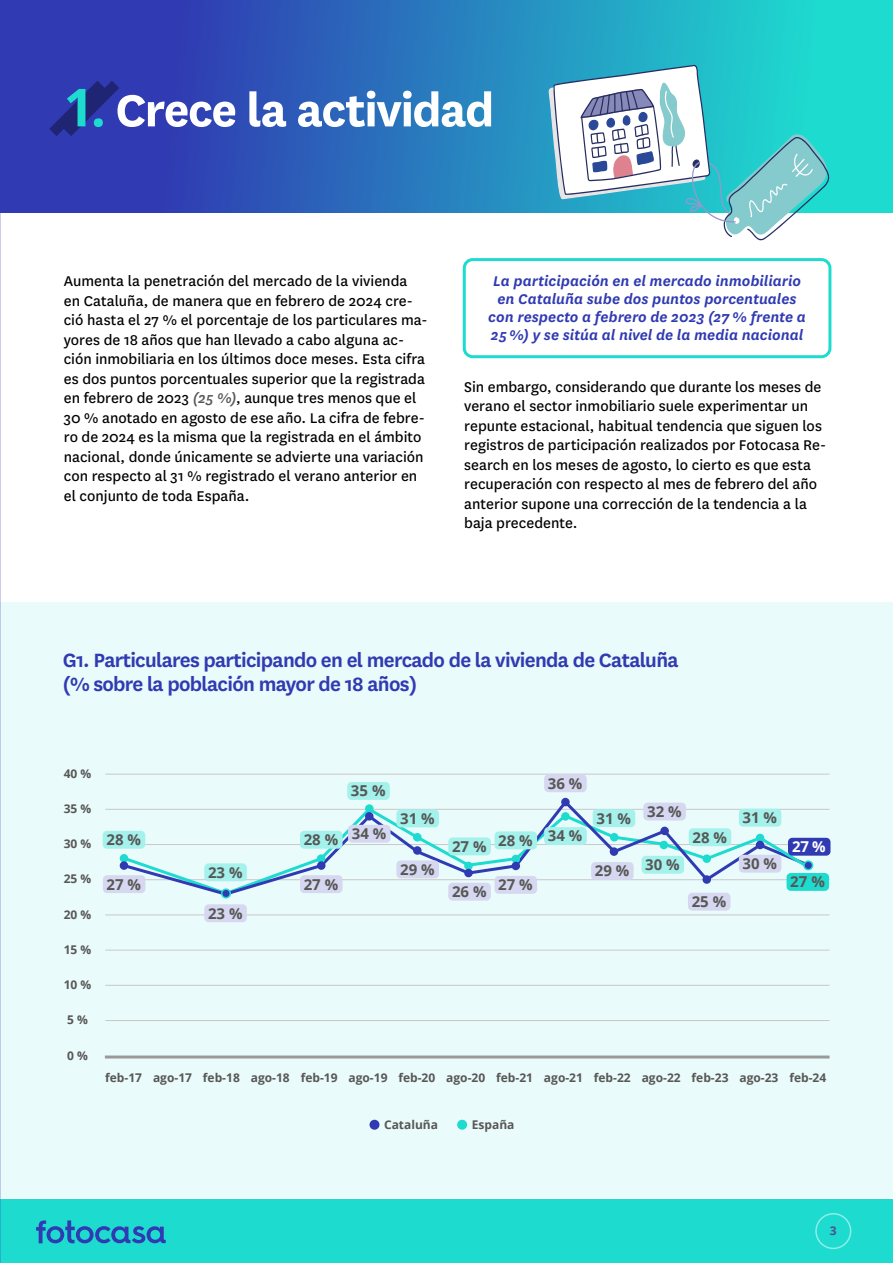
<style>
.page{position:relative;width:893px;height:1263px;background:#fff}
.page>*{position:absolute;margin:0;border:0;box-sizing:border-box;transform-origin:0 0}
.t1{font:700 52.5px "National";letter-spacing:-.025em;color:#fff}
.Título_gráfica{font:600 22.5px/24px "National";letter-spacing:-.03em;color:#303ab2}
.t2{font:16.5px/19.5px "National";color:#000}
.Párrafo_destacado{font:italic 600 16.5px/18px "National";color:#303ab2;text-align:center}
.t3{font:700 15px "Open Sans";color:#575756}
.t4{font:700 15px "Open Sans";color:#fff}
.t5{font:700 12px "Open Sans";color:#575756}
.t6{font:700 12px "Open Sans";color:#4c518f}
.s1{font-family:"Open Sans";color:#1edbcf}
.s2{font-weight:500;font-style:italic;color:#575756}
</style>
<div class="page">
<div style="left:0;top:1199px;width:893px;height:64px;background:#1edbcf"></div>
<svg style="left:0;top:0;width:893px;height:213px;background:#2974bc"></svg>
<div style="left:0;top:602px;width:893px;height:596px;background:#e9fbfa"></div>
<svg style="left:36px;top:1220px;width:130px;height:23px"></svg>
<div style="left:815px;top:1213px;width:36px;height:36px;border:2px solid #8eede7;border-radius:50%"></div>
<div style="left:457px;top:1120px;width:10px;height:10px;background:#1edbcf;border-radius:50%"></div>
<div style="left:369px;top:1120px;width:10px;height:10px;background:#303ab2;border-radius:50%"></div>
<hr style="left:105px;top:950px;width:724px;height:1px;background:#cbc8c8">
<hr style="left:105px;top:915px;width:724px;height:1px;background:#cbc8c8">
<hr style="left:105px;top:985px;width:724px;height:1px;background:#cbc8c8">
<hr style="left:105px;top:1020px;width:724px;height:1px;background:#cbc8c8">
<hr style="left:105px;top:1055px;width:724px;height:3px;background:#9a999a">
<hr style="left:105px;top:774px;width:724px;height:1px;background:#cbc8c8">
<hr style="left:105px;top:809px;width:724px;height:1px;background:#cbc8c8">
<svg style="left:120px;top:797px;width:669px;height:100px"></svg>
<div style="left:463px;top:258px;width:368px;height:100px;border:3px solid #1edbcf;border-radius:9px"></div>
<svg style="left:548px;top:65px;width:282px;height:175px"></svg>
<div style="left:204px;top:863px;width:43px;height:18px;background:#a5f1ec;border-radius:4px"></div>
<div style="left:448px;top:837px;width:43px;height:18px;background:#a5f1ec;border-radius:4px"></div>
<div style="left:300px;top:831px;width:43px;height:18px;background:#a5f1ec;border-radius:4px"></div>
<div style="left:495px;top:831px;width:42px;height:18px;background:#a5f1ec;border-radius:4px"></div>
<div style="left:544px;top:827px;width:43px;height:18px;background:#a5f1ec;border-radius:4px"></div>
<div style="left:593px;top:809px;width:42px;height:18px;background:#a5f1ec;border-radius:4px"></div>
<div style="left:739px;top:809px;width:42px;height:18px;background:#a5f1ec;border-radius:4px"></div>
<svg style="left:703px;top:835px;width:110px;height:37px"></svg>
<div style="left:787px;top:873px;width:42px;height:18px;background:#1edbcf;border-radius:4px"></div>
<div style="left:660px;top:841px;width:8px;height:8px;background:#1edbcf;border-radius:50%"></div>
<div style="left:610px;top:833px;width:8px;height:8px;background:#1edbcf;border-radius:50%"></div>
<div style="left:561px;top:812px;width:9px;height:9px;background:#1edbcf;border-radius:50%"></div>
<div style="left:512px;top:855px;width:8px;height:8px;background:#1edbcf;border-radius:50%"></div>
<div style="left:464px;top:862px;width:9px;height:8px;background:#1edbcf;border-radius:50%"></div>
<div style="left:413px;top:833px;width:9px;height:8px;background:#1edbcf;border-radius:50%"></div>
<div style="left:365px;top:804px;width:9px;height:9px;background:#1edbcf;border-radius:50%"></div>
<div style="left:317px;top:854px;width:8px;height:9px;background:#1edbcf;border-radius:50%"></div>
<div style="left:120px;top:854px;width:8px;height:8px;background:#1edbcf;border-radius:50%"></div>
<div style="left:120px;top:861px;width:8px;height:9px;background:#303ab2;border-radius:50%"></div>
<div style="left:317px;top:861px;width:9px;height:9px;background:#303ab2;border-radius:50%"></div>
<div style="left:365px;top:812px;width:9px;height:8px;background:#303ab2;border-radius:50%"></div>
<div style="left:413px;top:846px;width:9px;height:9px;background:#303ab2;border-radius:50%"></div>
<div style="left:464px;top:869px;width:9px;height:8px;background:#303ab2;border-radius:50%"></div>
<div style="left:561px;top:798px;width:9px;height:8px;background:#303ab2;border-radius:50%"></div>
<div style="left:610px;top:847px;width:8px;height:9px;background:#303ab2;border-radius:50%"></div>
<div style="left:660px;top:827px;width:9px;height:8px;background:#303ab2;border-radius:50%"></div>
<div style="left:756px;top:841px;width:8px;height:8px;background:#303ab2;border-radius:50%"></div>
<div style="left:804px;top:861px;width:8px;height:9px;background:#303ab2;border-radius:50%"></div>
<div style="left:803px;top:860px;width:10px;height:10px;border:2px solid #1edbcf;border-radius:50%"></div>
<div style="left:591px;top:862px;width:43px;height:18px;background:#d6d7f0;border-radius:4px"></div>
<div style="left:643px;top:803px;width:43px;height:17px;background:#d6d7f0;border-radius:4px"></div>
<div style="left:688px;top:893px;width:42px;height:17px;background:#d6d7f0;border-radius:4px"></div>
<div style="left:103px;top:831px;width:42px;height:18px;background:#a5f1ec;border-radius:4px"></div>
<div style="left:641px;top:856px;width:43px;height:18px;background:#a5f1ec;border-radius:4px"></div>
<div style="left:396px;top:809px;width:43px;height:18px;background:#a5f1ec;border-radius:4px"></div>
<div style="left:347px;top:782px;width:43px;height:18px;background:#a5f1ec;border-radius:4px"></div>
<div style="left:689px;top:828px;width:42px;height:18px;background:#a5f1ec;border-radius:4px"></div>
<div style="left:103px;top:875px;width:42px;height:18px;background:#d6d7f0;border-radius:4px"></div>
<div style="left:204px;top:904px;width:43px;height:18px;background:#d6d7f0;border-radius:4px"></div>
<div style="left:300px;top:875px;width:43px;height:18px;background:#d6d7f0;border-radius:4px"></div>
<div style="left:348px;top:825px;width:43px;height:18px;background:#d6d7f0;border-radius:4px"></div>
<div style="left:396px;top:860px;width:43px;height:18px;background:#d6d7f0;border-radius:4px"></div>
<div style="left:448px;top:883px;width:43px;height:17px;background:#d6d7f0;border-radius:4px"></div>
<div style="left:495px;top:876px;width:42px;height:18px;background:#d6d7f0;border-radius:4px"></div>
<div style="left:544px;top:774px;width:43px;height:18px;background:#d6d7f0;border-radius:4px"></div>
<div style="left:739px;top:855px;width:42px;height:17px;background:#d6d7f0;border-radius:4px"></div>
<div style="left:788px;top:838px;width:42px;height:18px;background:#303ab2;border-radius:4px"></div>
<div style="left:702px;top:875px;width:9px;height:9px;background:#303ab2;border-radius:50%"></div>
<div style="left:702px;top:854px;width:9px;height:9px;background:#1edbcf;border-radius:50%"></div>
<svg style="left:38px;top:70px;width:92px;height:77px;background:#2c35a5"></svg>
<div style="left:512px;top:862px;width:8px;height:8px;background:#303ab2;border-radius:50%"></div>
<div style="left:222px;top:889px;width:8px;height:9px;background:#303ab2;border-radius:50%"></div>
<div style="left:221px;top:888px;width:10px;height:10px;border:2px solid #1edbcf;border-radius:50%"></div>
<h1 class="t1" style="left:64px;top:73px;width:432px"><span class="s1">1.</span> Crece la actividad</h1>
<p class="t2" style="left:64px;top:270px;width:365px">Aumenta la penetración del mercado de la vivienda en Cataluña, de manera que en febrero de 2024 cre&shy;ció hasta el 27 % el porcentaje de los particulares ma&shy;yores de 18 años que han llevado a cabo alguna ac&shy;ción inmobiliaria en los últimos doce meses. Esta cifra es dos puntos porcentuales superior que la registrada en febrero de 2023 <span class="s2">(25 %)</span>, aunque tres menos que el 30 % anotado en agosto de ese año. La cifra de febre&shy;ro de 2024 es la misma que la registrada en el ámbito nacional, donde únicamente se advierte una variación con respecto al 31 % registrado el verano anterior en el conjunto de toda España.</p>
<p class="Párrafo_destacado" style="left:488px;top:271px;width:319px">La participación en el mercado inmobiliario en Cataluña sube dos puntos porcentuales con respecto a febrero de 2023 (27 % frente a 25 %) y se sitúa al nivel de la media nacional</p>
<p class="t2" style="left:464px;top:376px;width:363px">Sin embargo, considerando que durante los meses de verano el sector inmobiliario suele experimentar un repunte estacional, habitual tendencia que siguen los registros de participación realizados por Fotocasa Re&shy;search en los meses de agosto, lo cierto es que esta recuperación con respecto al mes de febrero del año anterior supone una corrección de la tendencia a la baja precedente.</p>
<p class="Título_gráfica" style="left:63px;top:647px;width:617px">G1. Particulares participando en el mercado de la vivienda de Cataluña (% sobre la población mayor de 18 años)</p>
<p class="t5" style="left:64px;top:765px;width:29px">40 %</p>
<p class="t5" style="left:64px;top:800px;width:29px">35 %</p>
<p class="t5" style="left:64px;top:835px;width:29px">30 %</p>
<p class="t5" style="left:64px;top:871px;width:29px">25 %</p>
<p class="t5" style="left:64px;top:906px;width:29px">20 %</p>
<p class="t5" style="left:64px;top:941px;width:29px">15 %</p>
<p class="t5" style="left:64px;top:976px;width:29px">10 %</p>
<p class="t5" style="left:67px;top:1012px;width:22px">5 %</p>
<p class="t5" style="left:67px;top:1047px;width:22px">0 %</p>
<p class="t3" style="left:106px;top:829px;width:36px">28 %</p>
<p class="t3" style="left:107px;top:873px;width:36px">27 %</p>
<p class="t3" style="left:208px;top:862px;width:36px">23 %</p>
<p class="t3" style="left:208px;top:902px;width:36px">23 %</p>
<p class="t3" style="left:351px;top:780px;width:36px">35 %</p>
<p class="t3" style="left:400px;top:808px;width:36px">31 %</p>
<p class="t3" style="left:548px;top:772px;width:36px">36 %</p>
<p class="t3" style="left:352px;top:823px;width:36px">34 %</p>
<p class="t3" style="left:304px;top:829px;width:36px">28 %</p>
<p class="t3" style="left:452px;top:830px;width:132px">27 % 28 % 34 %</p>
<p class="t3" style="left:304px;top:873px;width:36px">27 %</p>
<p class="t3" style="left:400px;top:859px;width:36px">29 %</p>
<p class="t3" style="left:452px;top:881px;width:36px">26 %</p>
<p class="t3" style="left:498px;top:874px;width:36px">27 %</p>
<p class="t3" style="left:596px;top:807px;width:36px">31 %</p>
<p class="t3" style="left:595px;top:860px;width:36px">29 %</p>
<p class="t3" style="left:647px;top:801px;width:36px">32 %</p>
<p class="t3" style="left:645px;top:854px;width:36px">30 %</p>
<p class="t3" style="left:692px;top:826px;width:36px">28 %</p>
<p class="t3" style="left:692px;top:891px;width:36px">25 %</p>
<p class="t3" style="left:743px;top:807px;width:36px">31 %</p>
<p class="t3" style="left:743px;top:853px;width:36px">30 %</p>
<p class="t4" style="left:792px;top:836px;width:35px">27 %</p>
<p class="t3" style="left:790px;top:871px;width:36px">27 %</p>
<p class="t5" style="left:105px;top:1069px;width:625px">feb-17 ago-17 feb-18 ago-18 feb-19 ago-19 feb-20 ago-20 feb-21 ago-21 feb-22 ago-22 feb-23</p>
<p class="t5" style="left:739px;top:1069px;width:88px">ago-23 feb-24</p>
<p class="t5" style="left:384px;top:1116px;width:56px">Cataluña</p>
<p class="t5" style="left:472px;top:1116px;width:44px">España</p>
<p class="t6" style="left:830px;top:1222px;width:8px">3</p>
</div>
